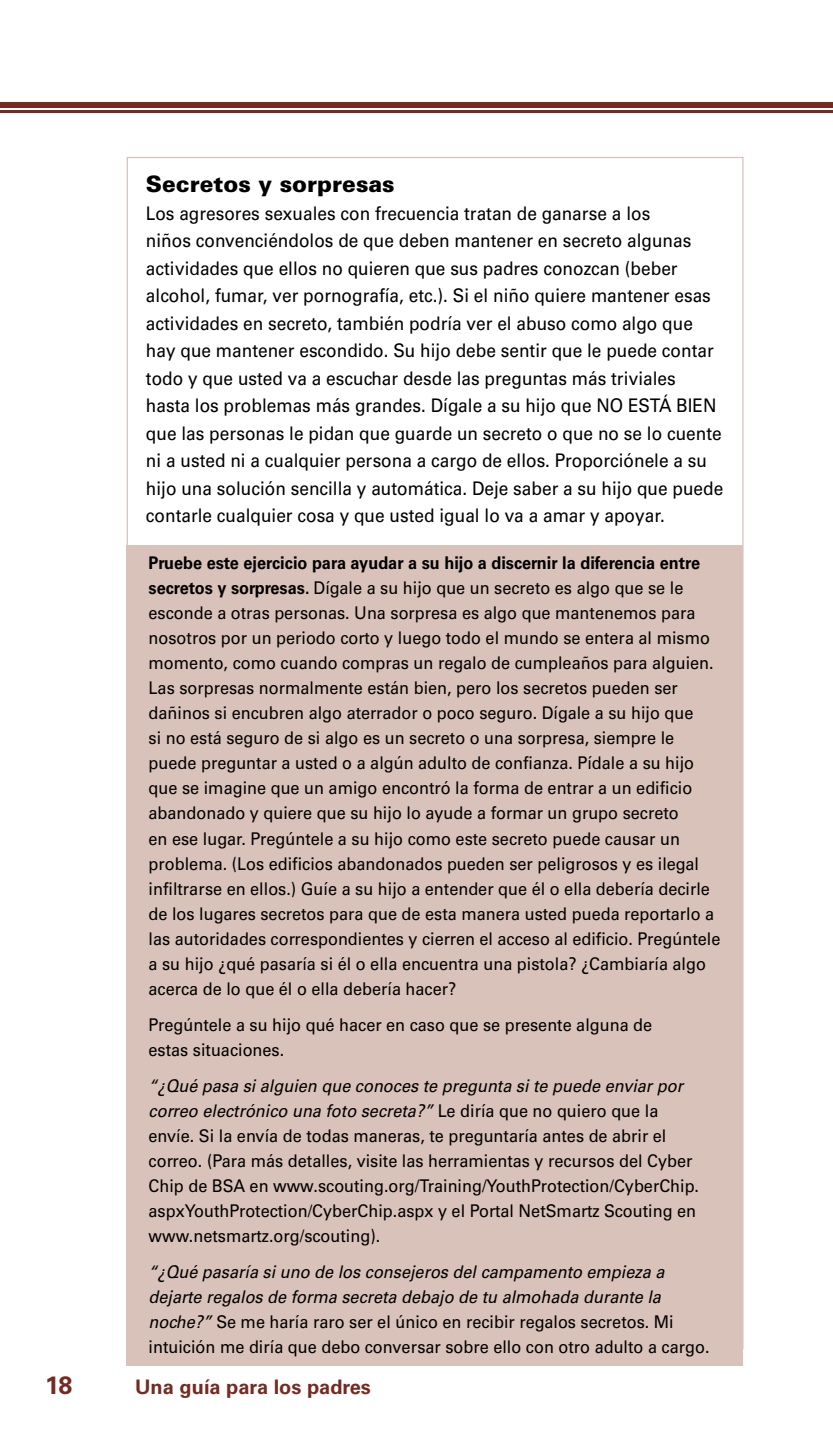
<style>
.page{position:relative;width:833px;height:1440px;background:#fff}
.page>*{position:absolute;margin:0;border:0;box-sizing:border-box;transform-origin:0 0}
.t1{font:700 25px "Univers LT Std";color:#762a21}
.t2{font:900 22.5px "Univers LT Std";color:#000}
.t3{font:700 20px "Univers LT Std";color:#762a21}
.t4{font:18.75px/27.5px "Univers LT Std";color:#000;scale:.92 1}
.t5{font:17.5px/25px "Univers LT Std";color:#000;scale:.93 1}
.t6{font:italic 17.5px/25px "Univers LT Std";color:#000;scale:.93 1}
.s1{font-weight:700}
.s2{font-style:italic}
.s3{font-style:normal}
</style>
<div class="page">
<div style="left:0;top:102px;width:832px;height:6px;background:#762a21"></div>
<hr style="left:0;top:111px;width:832px;height:2px;background:#762a21">
<div style="left:126px;top:546px;width:616px;height:820px;background:#d9c2b9"></div>
<p class="t2" style="left:146px;top:170px;width:250px">Secretos y sorpresas</p>
<p class="t4" style="left:146px;top:200px;width:629px">Los agresores sexuales con frecuencia tratan de ganarse a los<br>niños convenciéndolos de que deben mantener en secreto algunas actividades que ellos no quieren que sus padres conozcan (beber alcohol, fumar, ver pornografía, etc.). Si el niño quiere mantener esas actividades en secreto, también podría ver el abuso como algo que hay que mantener escondido. Su hijo debe sentir que le puede contar todo y que usted va a escuchar desde las preguntas más triviales hasta los problemas más grandes. Dígale a su hijo que NO ESTÁ BIEN que las personas le pidan que guarde un secreto o que no se lo cuente ni a usted ni a cualquier persona a cargo de ellos. Proporciónele a su hijo una solución sencilla y automática. Deje saber a su hijo que puede contarle cualquier cosa y que usted igual lo va a amar y apoyar.</p>
<p class="t5" style="left:149px;top:551px;width:616px"><span class="s1">Pruebe este ejercicio para ayudar a su hijo a discernir la diferencia entre secretos y sorpresas.</span> Dígale a su hijo que un secreto es algo que se le esconde a otras personas. Una sorpresa es algo que mantenemos para nosotros por un periodo corto y luego todo el mundo se entera al mismo momento, como cuando compras un regalo de cumpleaños para alguien.<br>Las sorpresas normalmente están bien, pero los secretos pueden ser dañinos si encubren algo aterrador o poco seguro. Dígale a su hijo que<br>si no está seguro de si algo es un secreto o una sorpresa, siempre le puede preguntar a usted o a algún adulto de confianza. Pídale a su hijo que se imagine que un amigo encontró la forma de entrar a un edificio abandonado y quiere que su hijo lo ayude a formar un grupo secreto<br>en ese lugar. Pregúntele a su hijo como este secreto puede causar un problema. (Los edificios abandonados pueden ser peligrosos y es ilegal infiltrarse en ellos.) Guíe a su hijo a entender que él o ella debería decirle de los lugares secretos para que de esta manera usted pueda reportarlo a las autoridades correspondientes y cierren el acceso al edificio. Pregúntele a su hijo ¿qué pasaría si él o ella encuentra una pistola? ¿Cambiaría algo acerca de lo que él o ella debería hacer?</p>
<p class="t5" style="left:149px;top:1012px;width:543px">Pregúntele a su hijo qué hacer en caso que se presente alguna de estas situaciones.</p>
<p class="t5" style="left:149px;top:1073px;width:593px"><span class="s2">“¿Qué pasa si alguien que conoces te pregunta si te puede enviar por correo electrónico una foto secreta?”</span> Le diría que no quiero que la envíe. Si la envía de todas maneras, te preguntaría antes de abrir el correo. (Para más detalles, visite las herramientas y recursos del Cyber Chip de BSA en www.scouting.org/Training/YouthProtection/CyberChip. aspxYouthProtection/CyberChip.aspx y el Portal NetSmartz Scouting en www.netsmartz.org/scouting).</p>
<p class="t6" style="left:149px;top:1260px;width:604px">“¿Qué pasaría si uno de los consejeros del campamento empieza a dejarte regalos de forma secreta debajo de tu almohada durante la noche?” <span class="s3">Se me haría raro ser el único en recibir regalos secretos. Mi intuición me diría que debo conversar sobre ello con otro adulto a cargo.</span></p>
<h1 class="t1" style="left:45px;top:1371px;width:29px">18</h1>
<p class="t3" style="left:135px;top:1375px;width:237px">Una guía para los padres</p>
</div>
